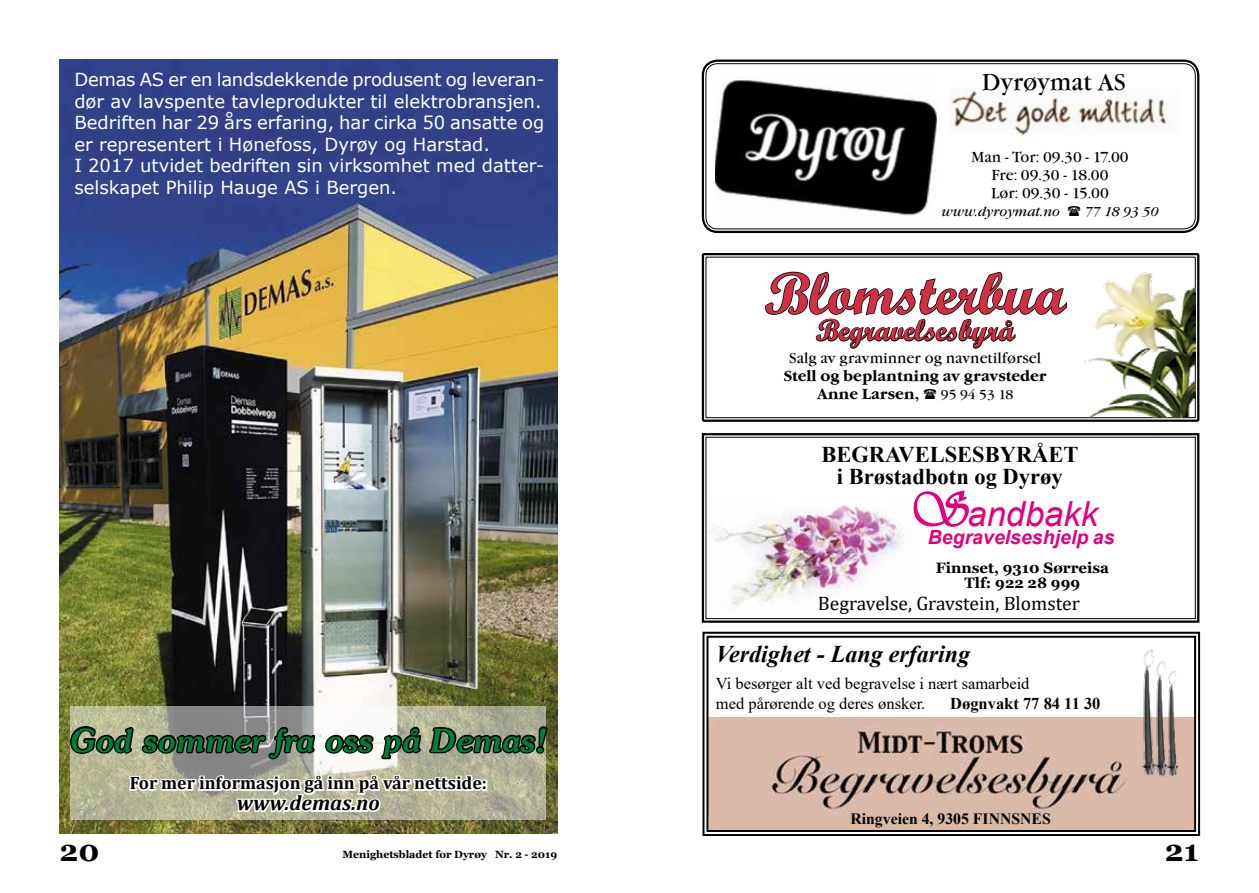
<style>
.page{position:relative;width:1259px;height:893px;background:#fff}
.page>*{position:absolute;margin:0;border:0;box-sizing:border-box;transform-origin:0 0}
.t1{font:58.5px "Script MT Bold";color:#d22e44}
.t2{font:italic 34.5px "Arial";color:#e3007b}
.t3{font:italic 700 33px "Soutane";color:#007f38}
.t4{font:30px "Script MT Bold";color:#d22e44}
.t5{font:700 30px "Georgia";color:#000}
.t6{font:italic 700 24px "Times New Roman";color:#000}
.t7{font:24px "Gourmand";color:#000}
.t8{font:700 22.5px/22.5px "Times New Roman";color:#000;text-align:center}
.t9{font:italic 700 21px "Cambria";color:#000}
.t10{font:19.5px "Cambria";color:#000}
.t11{font:italic 700 19.5px "Arial";color:#e3007b}
.t12{font:18px/21.6px "Verdana";color:#fff}
.t13{font:700 18px "Cambria";color:#000}
.t14{font:16.5px/19.8px "Times New Roman";color:#000}
.t15{font:700 16.5px "Times New Roman";color:#000}
.t16{font:700 15.75px "Times New Roman";color:#000}
.t17{font:15px/18px "Gourmand";color:#000;text-align:center}
.t18{font:700 15px/18px "Gourmand";color:#000}
.t19{font:700 15px/15px "Georgia";color:#000;text-align:center}
.t20{font:italic 13.5px "Gourmand";color:#000}
.t21{font:13.5px "Gourmand";letter-spacing:-.005em;color:#000}
.t22{font:700 10.5px "Georgia";color:#000}
.s1{font-family:"Vivaldii";font-style:normal;font-size:49.5px}
</style>
<div class="page">
<div style="left:702px;top:253px;width:497px;height:169px;border:2px solid #000"></div>
<div style="left:705px;top:257px;width:490px;height:161px;border:1px solid #000"></div>
<svg style="left:765px;top:271px;width:302px;height:78px"></svg>
<img style="left:1084px;top:253px;width:111px;height:165px">
<svg style="left:702px;top:631px;width:499px;height:205px"></svg>
<div style="left:706px;top:636px;width:490px;height:196px;border:2px solid #000"></div>
<img style="left:1136px;top:646px;width:51px;height:133px">
<div style="left:702px;top:60px;width:497px;height:173px;border:2px solid #000;border-radius:15px"></div>
<div style="left:705px;top:63px;width:490px;height:166px;border:1px solid #000;border-radius:12px"></div>
<img style="left:716px;top:77px;width:220px;height:139px">
<img style="left:949px;top:88px;width:221px;height:47px">
<img style="left:60px;top:59px;width:497px;height:774px">
<svg style="left:70px;top:817px;width:475px;height:3px"></svg>
<svg style="left:701px;top:433px;width:499px;height:190px"></svg>
<div style="left:705px;top:437px;width:490px;height:182px;border:1px solid #000"></div>
<svg style="left:913px;top:490px;width:56px;height:38px"></svg>
<svg style="left:68px;top:685px;width:481px;height:132px"></svg>
<p class="t12" style="left:74px;top:68px;width:472px">Demas AS er en landsdekkende produsent og leveran-</p>
<h3 class="t7" style="left:982px;top:68px;width:145px">Dyrøymat AS</h3>
<p class="t12" style="left:74px;top:90px;width:471px">dør av lavspente tavleprodukter til elektrobransjen.<br>Bedriften har 29 års erfaring, har cirka 50 ansatte og er representert i Hønefoss, Dyrøy og Harstad.<br>I 2017 utvidet bedriften sin virksomhet med datter&shy;selskapet Philip Hauge AS i Bergen.</p>
<p class="t17" style="left:971px;top:148px;width:159px">Man - Tor: 09.30 - 17.00<br>Fre: 09.30 - 18.00<br>Lør: 09.30 - 15.00</p>
<p class="t20" style="left:941px;top:203px;width:120px">www.dyroymat.no</p>
<p class="t20" style="left:1084px;top:203px;width:75px">77 18 93 50</p>
<h1 class="t1" style="left:765px;top:258px;width:302px">Blomsterbua</h1>
<h3 class="t4" style="left:816px;top:312px;width:200px">Begravelsesbyrå</h3>
<p class="t17" style="left:789px;top:349px;width:253px">Salg av gravminner og navnetilførsel</p>
<p class="t18" style="left:817px;top:367px;width:231px;text-indent:-33px">Stell og beplantning av gravsteder<br>Anne Larsen,</p>
<p class="t21" style="left:941px;top:387px;width:74px">95 94 53 18</p>
<p class="t8" style="left:821px;top:442px;width:259px">BEGRAVELSESBYRÅET i Brøstadbotn og Dyrøy</p>
<h2 class="t2" style="left:908px;top:491px;width:192px"><span class="s1">S</span>andbakk</h2>
<p class="t11" style="left:928px;top:524px;width:188px">Begravelseshjelp as</p>
<p class="t19" style="left:935px;top:560px;width:175px">Finnset, 9310 Sørreisa<br>Tlf: 922 28 999</p>
<p class="t10" style="left:818px;top:592px;width:263px">Begravelse, Gravstein, Blomster</p>
<h3 class="t3" style="left:70px;top:720px;width:477px">God sommer fra oss på Demas!</h3>
<p class="t13" style="left:130px;top:770px;width:359px">For mer informasjon gå inn på vår nettside:</p>
<p class="t9" style="left:237px;top:788px;width:144px">www.demas.no</p>
<h3 class="t6" style="left:716px;top:637px;width:256px">Verdighet - Lang erfaring</h3>
<p class="t14" style="left:716px;top:673px;width:315px">Vi besørger alt ved begravelse i nært samarbeid med pårørende og deres ønsker.</p>
<p class="t15" style="left:950px;top:691px;width:152px">Døgnvakt 77 84 11 30</p>
<p class="t16" style="left:850px;top:807px;width:202px">Ringveien 4, 9305 FINNSNES</p>
<h3 class="t5" style="left:60px;top:832px;width:41px">20</h3>
<p class="t22" style="left:342px;top:848px;width:216px">Menighetsbladet for Dyrøy Nr. 2 - 2019</p>
<h3 class="t5" style="left:1165px;top:832px;width:35px">21</h3>
</div>
